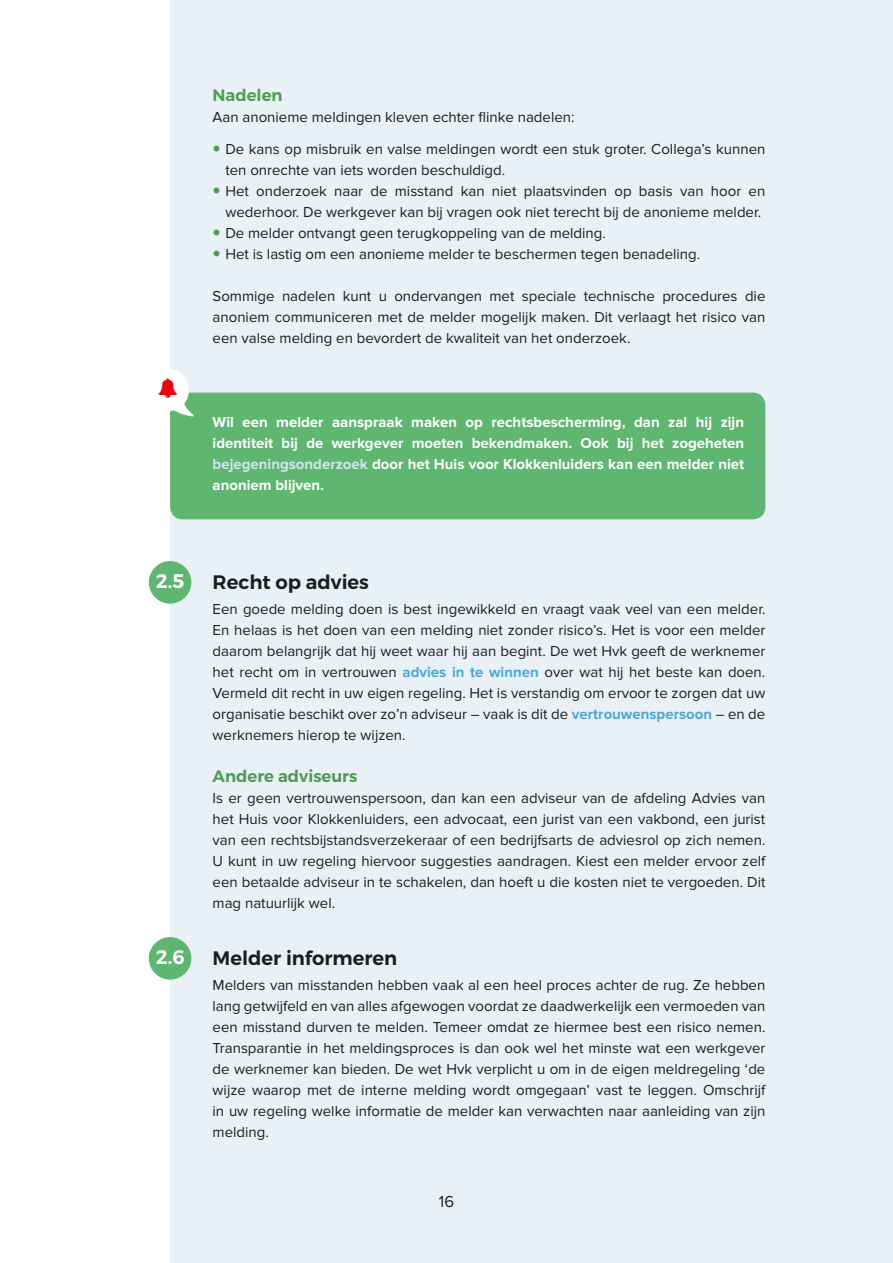
<style>
.page{position:relative;width:893px;height:1263px;background:#fff}
.page>*{position:absolute;margin:0;border:0;box-sizing:border-box;transform-origin:0 0}
.t1{font:600 19.5px "Montserrat";color:#1d1d1b}
.t2{font:600 19.5px "Montserrat";color:#fff}
.t3{font:600 16.5px "Montserrat";color:#4f9a55}
.t4{font:16.5px "Proxima Nova";color:#1d1d1b}
.t5{font:15px/21px "Proxima Nova";color:#1d1d1b;text-align:justify}
.t6{font:700 15px/21px "Proxima Nova";color:#fff;text-align:justify}
.s1{color:#d3e4f5}
.s2{font-weight:700;color:#4da7da}
</style>
<div class="page">
<div style="left:170px;top:0;width:723px;height:1263px;background:#eaf1f6"></div>
<div style="left:170px;top:393px;width:595px;height:126px;background:#5fb670;border-radius:13px"></div>
<div style="left:149px;top:561px;width:42px;height:43px;background:#5fb670;border-radius:50%"></div>
<div style="left:149px;top:937px;width:42px;height:42px;background:#5fb670;border-radius:50%"></div>
<svg style="left:170px;top:369px;width:26px;height:48px"></svg>
<p class="t3" style="left:213px;top:85px;width:72px">Nadelen</p>
<p class="t5" style="left:225px;top:102px;width:542px;line-height:31.5px;text-indent:-13px">Aan anonieme meldingen kleven echter flinke nadelen:<br>De kans op misbruik en valse meldingen wordt een stuk groter. Collega’s kunnen</p>
<p class="t5" style="left:225px;top:159px;width:541px;text-align:left">ten onrechte van iets worden beschuldigd.<br>Het onderzoek naar de misstand kan niet plaatsvinden op basis van hoor en wederhoor. De werkgever kan bij vragen ook niet terecht bij de anonieme melder.<br>De melder ontvangt geen terugkoppeling van de melding.<br>Het is lastig om een anonieme melder te beschermen tegen benadeling.</p>
<p class="t5" style="left:213px;top:285px;width:554px">Sommige nadelen kunt u ondervangen met speciale technische procedures die anoniem communiceren met de melder mogelijk maken. Dit verlaagt het risico van een valse melding en bevordert de kwaliteit van het onderzoek.</p>
<p class="t6" style="left:213px;top:412px;width:533px">Wil een melder aanspraak maken op rechtsbescherming, dan zal hij zijn identiteit bij de werkgever moeten bekendmaken. Ook bij het zogeheten <span class="s1">bejegeningsonderzoek</span> door het Huis voor Klokkenluiders kan een melder niet anoniem blijven.</p>
<h1 class="t2" style="left:156px;top:569px;width:30px">2.5</h1>
<h1 class="t2" style="left:156px;top:945px;width:30px">2.6</h1>
<h1 class="t1" style="left:213px;top:570px;width:158px">Recht op advies</h1>
<p class="t5" style="left:213px;top:599px;width:554px">Een goede melding doen is best ingewikkeld en vraagt vaak veel van een melder.<br>En helaas is het doen van een melding niet zonder risico’s. Het is voor een melder daarom belangrijk dat hij weet waar hij aan begint. De wet Hvk geeft de werknemer het recht om in vertrouwen <span class="s2">advies in te winnen</span> over wat hij het beste kan doen.<br>Vermeld dit recht in uw eigen regeling. Het is verstandig om ervoor te zorgen dat uw organisatie beschikt over zo’n adviseur – vaak is dit de <span class="s2">vertrouwenspersoon</span> – en de werknemers hierop te wijzen.</p>
<p class="t3" style="left:213px;top:766px;width:146px">Andere adviseurs</p>
<p class="t5" style="left:213px;top:788px;width:554px">Is er geen vertrouwenspersoon, dan kan een adviseur van de afdeling Advies van het Huis voor Klokkenluiders, een advocaat, een jurist van een vakbond, een jurist van een rechtsbijstandsverzekeraar of een bedrijfsarts de adviesrol op zich nemen.<br>U kunt in uw regeling hiervoor suggesties aandragen. Kiest een melder ervoor zelf een betaalde adviseur in te schakelen, dan hoeft u die kosten niet te vergoeden. Dit mag natuurlijk wel.</p>
<h1 class="t1" style="left:213px;top:946px;width:186px">Melder informeren</h1>
<p class="t5" style="left:213px;top:975px;width:554px">Melders van misstanden hebben vaak al een heel proces achter de rug. Ze hebben lang getwijfeld en van alles afgewogen voordat ze daadwerkelijk een vermoeden van een misstand durven te melden. Temeer omdat ze hiermee best een risico nemen.<br>Transparantie in het meldingsproces is dan ook wel het minste wat een werkgever de werknemer kan bieden. De wet Hvk verplicht u om in de eigen meldregeling ‘de wijze waarop met de interne melding wordt omgegaan’ vast te leggen. Omschrijf in uw regeling welke informatie de melder kan verwachten naar aanleiding van zijn melding.</p>
<p class="t4" style="left:439px;top:1192px;width:17px">16</p>
</div>
